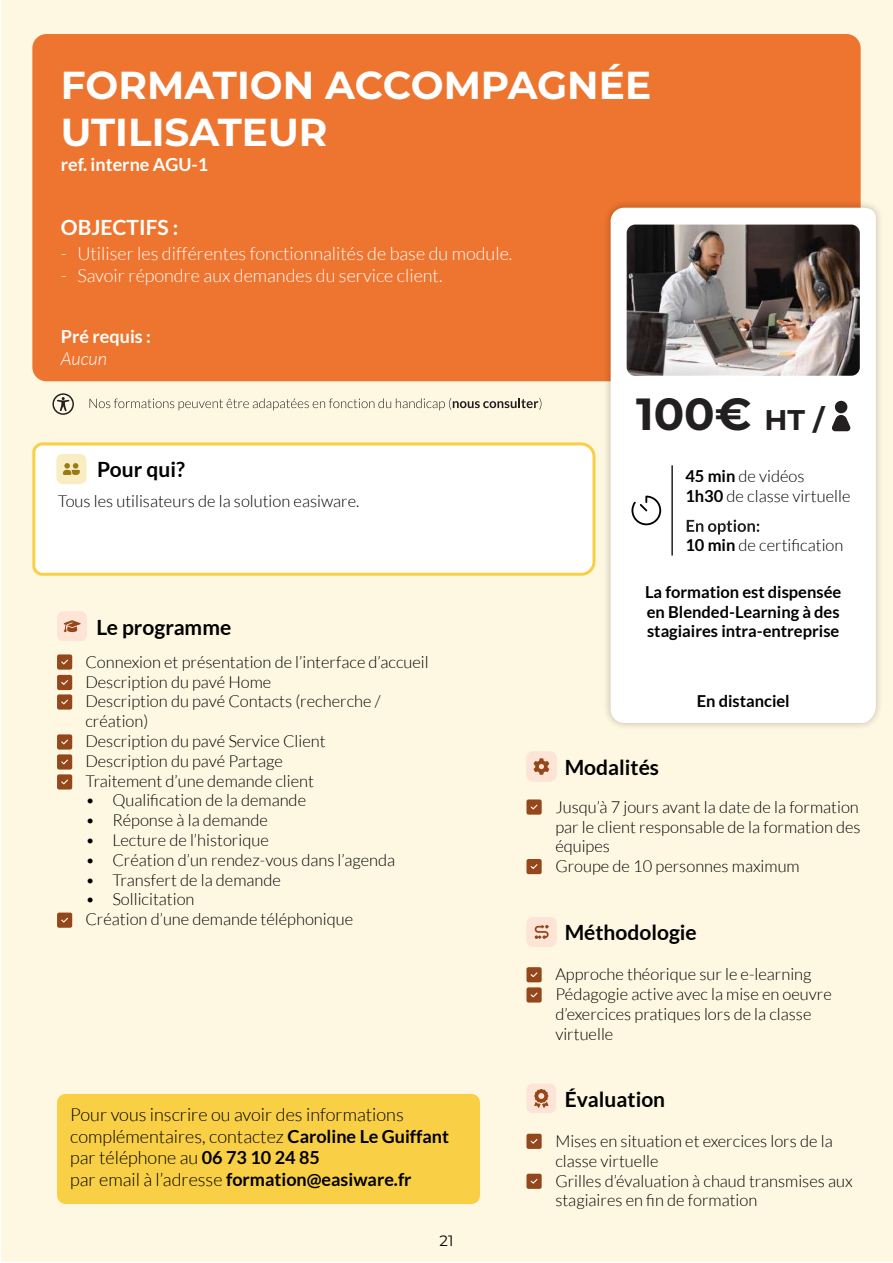
<style>
.page{position:relative;width:893px;height:1263px;background:#fff}
.page>*{position:absolute;margin:0;border:0;box-sizing:border-box;transform-origin:0 0}
.t1{font:700 45px "Montserrat";color:#211f1f}
.t2{font:700 39px/46.8px "Montserrat";color:#fff}
.t3{font:700 21px "Lato";color:#000}
.t4{font:700 21px "Lato";color:#fff}
.t5{font:300 18px/21.6px "Lato";color:#000}
.t6{font:300 18px "Lato";color:#fff}
.t7{font:700 18px "Lato";color:#fff}
.t8{font:italic 300 18px "Lato";color:#fff}
.t9{font:300 16.5px/19.8px "Lato";color:#000}
.t10{font:700 16.5px/19.8px "Lato";color:#000;text-align:justify}
.t11{font:15px "Montserrat";color:#000}
.s1{font-weight:700}
.s2{font-size:28.5px}
</style>
<div class="page">
<div style="left:1px;top:1px;width:891px;height:1261px;background:#fef7e2"></div>
<div style="left:32px;top:34px;width:829px;height:347px;background:#ee752f;border-radius:14px"></div>
<div style="left:602px;top:200px;width:282px;height:531px;background:#000;opacity:.25"></div>
<div style="left:611px;top:208px;width:265px;height:515px;background:#fff"></div>
<svg style="left:52px;top:393px;width:22px;height:22px"></svg>
<svg style="left:90px;top:398px;width:451px;height:12px"></svg>
<svg style="left:32px;top:442px;width:564px;height:134px;background:#fefcf4"></svg>
<div style="left:56px;top:454px;width:30px;height:30px;background:#f9eec3;border-radius:6px"></div>
<svg style="left:63px;top:463px;width:17px;height:12px"></svg>
<div style="left:57px;top:611px;width:30px;height:30px;background:#fde4d7;border-radius:6px"></div>
<svg style="left:64px;top:620px;width:17px;height:12px"></svg>
<div style="left:57px;top:654px;width:15px;height:16px;background:#93471b;border-radius:2px"></div>
<svg style="left:61px;top:659px;width:7px;height:6px"></svg>
<div style="left:57px;top:675px;width:15px;height:15px;background:#93471b;border-radius:2px"></div>
<svg style="left:61px;top:680px;width:7px;height:5px"></svg>
<div style="left:57px;top:734px;width:15px;height:15px;background:#93471b;border-radius:2px"></div>
<svg style="left:61px;top:739px;width:7px;height:6px"></svg>
<div style="left:57px;top:912px;width:15px;height:16px;background:#93471b;border-radius:2px"></div>
<svg style="left:61px;top:917px;width:7px;height:6px"></svg>
<div style="left:57px;top:774px;width:15px;height:15px;background:#93471b;border-radius:2px"></div>
<svg style="left:61px;top:779px;width:7px;height:6px"></svg>
<div style="left:57px;top:694px;width:15px;height:16px;background:#93471b;border-radius:2px"></div>
<svg style="left:61px;top:699px;width:7px;height:6px"></svg>
<div style="left:57px;top:754px;width:15px;height:15px;background:#93471b;border-radius:2px"></div>
<svg style="left:61px;top:759px;width:7px;height:6px"></svg>
<div style="left:526px;top:799px;width:16px;height:16px;background:#93471b;border-radius:2px"></div>
<svg style="left:530px;top:804px;width:8px;height:6px"></svg>
<div style="left:526px;top:859px;width:16px;height:15px;background:#93471b;border-radius:2px"></div>
<svg style="left:530px;top:864px;width:8px;height:5px"></svg>
<div style="left:527px;top:752px;width:30px;height:29px;background:#fde4d7;border-radius:6px"></div>
<div style="left:526px;top:967px;width:16px;height:15px;background:#93471b;border-radius:2px"></div>
<svg style="left:530px;top:972px;width:8px;height:6px"></svg>
<div style="left:526px;top:987px;width:16px;height:15px;background:#93471b;border-radius:2px"></div>
<svg style="left:530px;top:992px;width:8px;height:6px"></svg>
<div style="left:526px;top:917px;width:30px;height:30px;background:#fdf1de;border-radius:6px"></div>
<div style="left:527px;top:917px;width:30px;height:30px;background:#fde4d7;border-radius:6px"></div>
<svg style="left:534px;top:925px;width:15px;height:14px"></svg>
<div style="left:57px;top:1094px;width:423px;height:110px;background:#f8cf45;border-radius:9px"></div>
<div style="left:526px;top:1134px;width:16px;height:15px;background:#93471b;border-radius:2px"></div>
<svg style="left:530px;top:1139px;width:8px;height:5px"></svg>
<div style="left:526px;top:1174px;width:16px;height:15px;background:#93471b;border-radius:2px"></div>
<svg style="left:530px;top:1179px;width:8px;height:5px"></svg>
<div style="left:526px;top:1083px;width:30px;height:30px;background:#fde4d7;border-radius:6px"></div>
<svg style="left:534px;top:1089px;width:14px;height:19px"></svg>
<img style="left:627px;top:225px;width:233px;height:151px">
<svg style="left:831px;top:415px;width:20px;height:16px"></svg>
<div style="left:835px;top:401px;width:12px;height:12px;background:#231f20;border-radius:6px"></div>
<svg style="left:631px;top:496px;width:30px;height:29px"></svg>
<svg style="left:687px;top:520px;width:72px;height:15px"></svg>
<hr style="left:671px;top:465px;width:2px;height:90px;background:#231f20">
<div style="left:526px;top:752px;width:30px;height:29px;background:#fde4d7;border-radius:6px"></div>
<svg style="left:534px;top:758px;width:15px;height:17px"></svg>
<h2 class="t2" style="left:61px;top:60px;width:592px">FORMATION ACCOMPAGNÉE<br>UTILISATEUR</h2>
<p class="t7" style="left:61px;top:154px;width:149px">ref. interne AGU-1</p>
<p class="t4" style="left:61px;top:215px;width:119px">OBJECTIFS :</p>
<p class="t6" style="left:61px;top:244px;width:453px">- Utiliser les différentes fonctionnalités de base du module.</p>
<p class="t6" style="left:61px;top:265px;width:383px">- Savoir répondre aux demandes du service client.</p>
<p class="t7" style="left:61px;top:326px;width:92px">Pré requis :</p>
<p class="t8" style="left:61px;top:349px;width:47px">Aucun</p>
<p class="t3" style="left:97px;top:458px;width:89px">Pour qui?</p>
<p class="t9" style="left:58px;top:491px;width:303px">Tous les utilisateurs de la solution easiware.</p>
<p class="t3" style="left:96px;top:615px;width:136px">Le programme</p>
<p class="t9" style="left:85px;top:652px;width:345px">Connexion et présentation de l’interface d’accueil<br>Description du pavé Home<br>Description du pavé Contacts (recherche / création)<br>Description du pavé Service Client<br>Description du pavé Partage<br>Traitement d’une demande client</p>
<p class="t9" style="left:85px;top:791px;width:222px">• Qualification de la demande</p>
<p class="t9" style="left:85px;top:810px;width:184px">• Réponse à la demande</p>
<p class="t9" style="left:85px;top:830px;width:185px">• Lecture de l’historique</p>
<p class="t9" style="left:85px;top:850px;width:311px">• Création d’un rendez-vous dans l’agenda</p>
<p class="t9" style="left:85px;top:870px;width:197px">• Transfert de la demande</p>
<p class="t9" style="left:85px;top:890px;width:269px">• Sollicitation<br>Création d’une demande téléphonique</p>
<p class="t5" style="left:70px;top:1104px;width:380px">Pour vous inscrire ou avoir des informations complémentaires, contactez <span class="s1">Caroline Le Guiffant </span>par téléphone au <span class="s1">06 73 10 24 85<br></span>par email à l’adresse <span class="s1">formation@easiware.fr</span></p>
<p class="t11" style="left:439px;top:1230px;width:15px">21</p>
<h1 class="t1" style="left:636px;top:381px;width:190px">100€ <span class="s2">HT /</span></h1>
<p class="t9" style="left:685px;top:466px;width:167px"><span class="s1">45 min</span> de vidéos<br><span class="s1">1h30</span> de classe virtuelle</p>
<p class="t9" style="left:685px;top:535px;width:160px"><span class="s1">10 min</span> de certification</p>
<p class="t10" style="left:645px;top:582px;width:198px">La formation est dispensée en Blended-Learning à des stagiaires intra-entreprise</p>
<p class="t3" style="left:565px;top:755px;width:96px">Modalités</p>
<p class="t10" style="left:697px;top:691px;width:95px">En distanciel</p>
<p class="t9" style="left:555px;top:797px;width:307px">Jusqu’à 7 jours avant la date de la formation par le client responsable de la formation des équipes<br>Groupe de 10 personnes maximum</p>
<p class="t3" style="left:565px;top:921px;width:134px">Méthodologie</p>
<p class="t9" style="left:555px;top:965px;width:278px">Approche théorique sur le e-learning<br>Pédagogie active avec la mise en oeuvre d’exercices pratiques lors de la classe virtuelle</p>
<p class="t3" style="left:565px;top:1087px;width:102px">Évaluation</p>
<p class="t9" style="left:555px;top:1131px;width:299px">Mises en situation et exercices lors de la classe virtuelle<br>Grilles d’évaluation à chaud transmises aux stagiaires en fin de formation</p>
</div>
